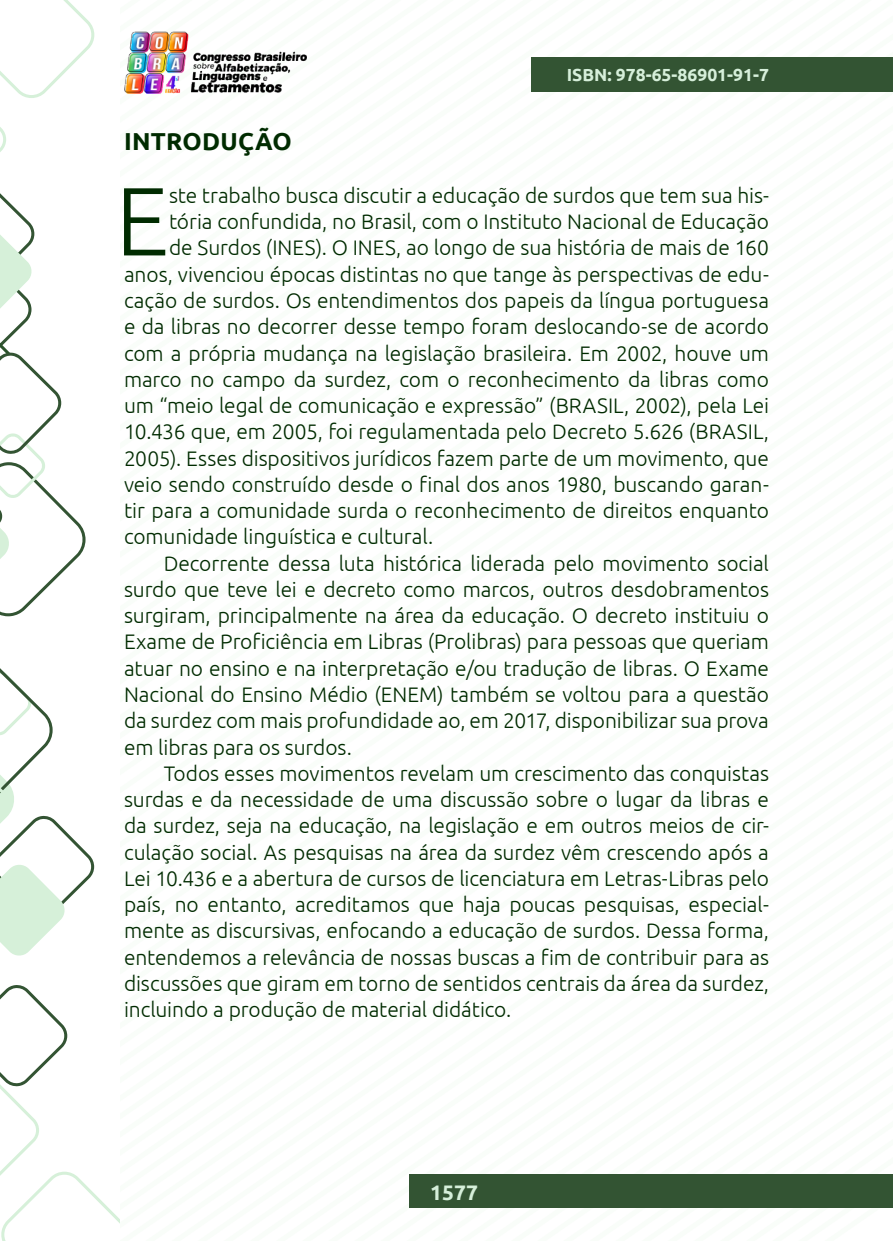
<style>
.page{position:relative;width:893px;height:1241px;background:#fff}
.page>*{position:absolute;margin:0;border:0;box-sizing:border-box;transform-origin:0 0}
._7_CAPITULAR{font:300 96.77px "Ubuntu";color:#002b00}
._6_INTRODUCAO{font:700 24.5px "Ubuntu";letter-spacing:.01em;color:#002b00}
._8_CORPO{font:300 21px/26.2px "Ubuntu";letter-spacing:-.005em;color:#002b00;text-align:justify}
._7_CAPITULAR-2{font:300 21px "Ubuntu";letter-spacing:-.005em;color:#002b00}
.t1{font:700 21px "Ubuntu";color:#d6efda}
.t2{font:700 17.5px "Ubuntu";color:#d6efda}
</style>
<div class="page">
<div style="left:410px;top:1174px;width:483px;height:33px;background:#335433"></div>
<img style="left:124px;top:31px;width:182px;height:62px">
<div style="left:532px;top:57px;width:361px;height:35px;background:#335433"></div>
<svg style="left:0;top:985px;width:119px;height:255px"></svg>
<svg style="left:0;top:0;width:94px;height:616px"></svg>
<svg style="left:0;top:668px;width:94px;height:288px"></svg>
<p class="t2" style="left:567px;top:64px;width:204px">ISBN: 978-65-86901-91-7</p>
<p class="_6_INTRODUCAO" style="left:124px;top:127px;width:169px">INTRODUÇÃO</p>
<p class="_7_CAPITULAR" style="left:115px;top:163px;width:55px">E</p>
<p class="_7_CAPITULAR-2" style="left:169px;top:183px;width:601px">ste trabalho busca discutir a educação de surdos que tem sua his-</p>
<p class="_7_CAPITULAR-2" style="left:169px;top:209px;width:601px">tória confundida, no Brasil, com o Instituto Nacional de Educação</p>
<p class="_7_CAPITULAR-2" style="left:169px;top:235px;width:601px">de Surdos (INES). O INES, ao longo de sua história de mais de 160</p>
<p class="_7_CAPITULAR-2" style="left:124px;top:261px;width:646px">anos, vivenciou épocas distintas no que tange às perspectivas de edu-</p>
<p class="_7_CAPITULAR-2" style="left:124px;top:288px;width:646px">cação de surdos. Os entendimentos dos papeis da língua portuguesa</p>
<p class="_7_CAPITULAR-2" style="left:124px;top:314px;width:646px">e da libras no decorrer desse tempo foram deslocando-se de acordo</p>
<p class="_7_CAPITULAR-2" style="left:124px;top:340px;width:646px">com a própria mudança na legislação brasileira. Em 2002, houve um</p>
<p class="_7_CAPITULAR-2" style="left:124px;top:366px;width:646px">marco no campo da surdez, com o reconhecimento da libras como</p>
<p class="_7_CAPITULAR-2" style="left:124px;top:393px;width:646px">um “meio legal de comunicação e expressão” (BRASIL, 2002), pela Lei</p>
<p class="_7_CAPITULAR-2" style="left:124px;top:419px;width:646px">10.436 que, em 2005, foi regulamentada pelo Decreto 5.626 (BRASIL,</p>
<p class="_7_CAPITULAR-2" style="left:124px;top:445px;width:646px">2005). Esses dispositivos jurídicos fazem parte de um movimento, que</p>
<p class="_7_CAPITULAR-2" style="left:124px;top:471px;width:646px">veio sendo construído desde o final dos anos 1980, buscando garan-</p>
<p class="_7_CAPITULAR-2" style="left:124px;top:498px;width:646px">tir para a comunidade surda o reconhecimento de direitos enquanto</p>
<p class="_7_CAPITULAR-2" style="left:124px;top:524px;width:311px">comunidade linguística e cultural.</p>
<p class="_8_CORPO" style="left:124px;top:549px;width:646px;text-indent:40px">Decorrente dessa luta histórica liderada pelo movimento social surdo que teve lei e decreto como marcos, outros desdobramentos surgiram, principalmente na área da educação. O decreto instituiu o Exame de Proficiência em Libras (Prolibras) para pessoas que queriam atuar no ensino e na interpretação e/ou tradução de libras. O Exame Nacional do Ensino Médio (ENEM) também se voltou para a questão da surdez com mais profundidade ao, em 2017, disponibilizar sua prova em libras para os surdos.</p>
<p class="_8_CORPO" style="left:124px;top:759px;width:646px;text-indent:40px">Todos esses movimentos revelam um crescimento das conquistas surdas e da necessidade de uma discussão sobre o lugar da libras e da surdez, seja na educação, na legislação e em outros meios de cir&shy;culação social. As pesquisas na área da surdez vêm crescendo após a Lei 10.436 e a abertura de cursos de licenciatura em Letras-Libras pelo país, no entanto, acreditamos que haja poucas pesquisas, especial&shy;mente as discursivas, enfocando a educação de surdos. Dessa forma, entendemos a relevância de nossas buscas a fim de contribuir para as discussões que giram em torno de sentidos centrais da área da surdez, incluindo a produção de material didático.</p>
<p class="t1" style="left:430px;top:1178px;width:49px">1577</p>
</div>
